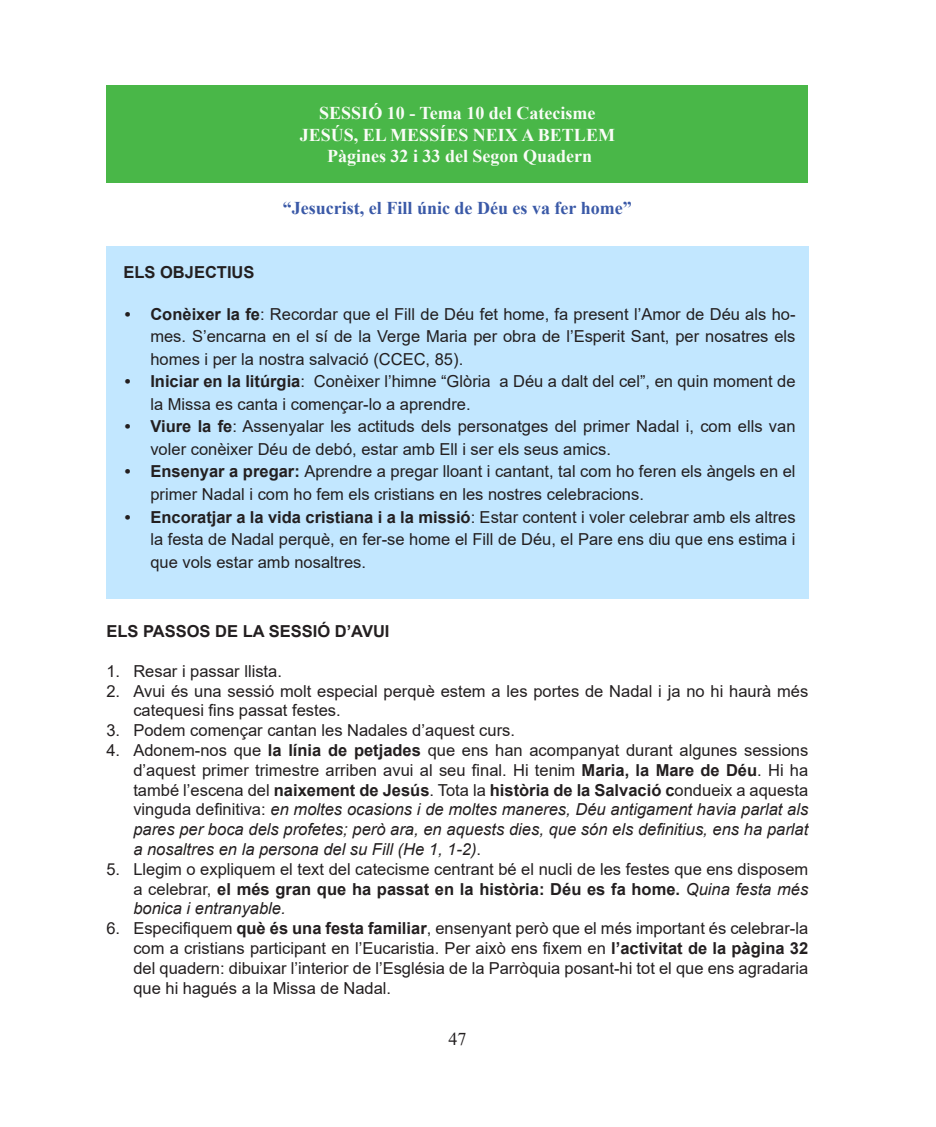
<style>
.page{position:relative;width:936px;height:1127px;background:#fff}
.page>*{position:absolute;margin:0;border:0;box-sizing:border-box;transform-origin:0 0}
.Título{font:700 18px "Times New Roman";color:#f9fcf6}
.t1{font:700 18px "Times New Roman";color:#3a59a7}
.t2{font:18px "Times New Roman";color:#231f20}
.t3{font:16.5px/22.5px "Arial";color:#231f20;text-align:justify}
.t4{font:italic 16.5px/19.8px "Arial";color:#231f20;text-align:justify}
.t5{font:700 16.5px "Arial";color:#231f20}
.s1{font-weight:700}
.s2{font-style:normal}
.s3{font-weight:700;font-style:normal}
.s4{font-style:italic}
</style>
<div class="page">
<div style="left:106px;top:85px;width:702px;height:98px;background:#49b748"></div>
<div style="left:106px;top:246px;width:702px;height:353px;background:#c2e7ff"></div>
<p class="Título" style="left:319px;top:100px;width:278px">SESSIÓ 10 - Tema 10 del Catecisme</p>
<p class="Título" style="left:300px;top:122px;width:317px">JESÚS, EL MESSÍES NEIX A BETLEM</p>
<p class="Título" style="left:327px;top:143px;width:267px">Pàgines 32 i 33 del Segon Quadern</p>
<p class="t1" style="left:283px;top:195px;width:350px">“Jesucrist, el Fill únic de Déu es va fer home”</p>
<p class="t5" style="left:123px;top:260px;width:133px">ELS OBJECTIUS</p>
<p class="t3" style="left:150px;top:303px;width:646px;text-indent:-26px"><span class="s1">• Conèixer la fe</span>: Recordar que el Fill de Déu fet home, fa present l’Amor de Déu als ho&shy;mes. S’encarna en el sí de la Verge Maria per obra de l’Esperit Sant, per nosatres els homes i per la nostra salvació (CCEC, 85).</p>
<p class="t3" style="left:150px;top:370px;width:646px;text-indent:-26px"><span class="s1">• Iniciar en la litúrgia</span>: Conèixer l’himne “Glòria a Déu a dalt del cel”, en quin moment de la Missa es canta i començar-lo a aprendre.</p>
<p class="t3" style="left:150px;top:415px;width:646px;text-indent:-26px"><span class="s1">• Viure la fe</span>: Assenyalar les actituds dels personatges del primer Nadal i, com ells van voler conèixer Déu de debó, estar amb Ell i ser els seus amics.</p>
<p class="t3" style="left:150px;top:460px;width:646px;text-indent:-26px"><span class="s1">• Ensenyar a pregar:</span> Aprendre a pregar lloant i cantant, tal com ho feren els àngels en el primer Nadal i com ho fem els cristians en les nostres celebracions.</p>
<p class="t3" style="left:150px;top:505px;width:646px;text-indent:-26px"><span class="s1">• Encoratjar a la vida cristiana i a la missió</span>: Estar content i voler celebrar amb els altres la festa de Nadal perquè, en fer-se home el Fill de Déu, el Pare ens diu que ens estima i que vols estar amb nosaltres.</p>
<p class="t5" style="left:106px;top:620px;width:284px">ELS PASSOS DE LA SESSIÓ D’AVUI</p>
<p class="t3" style="left:106px;top:660px;width:177px">1. Resar i passar llista.</p>
<p class="t3" style="left:133px;top:681px;width:676px;line-height:19.8px;text-indent:-27px">2. Avui és una sessió molt especial perquè estem a les portes de Nadal i ja no hi haurà més catequesi fins passat festes.</p>
<p class="t3" style="left:106px;top:719px;width:410px">3. Podem començar cantan les Nadales d’aquest curs.</p>
<p class="t4" style="left:133px;top:740px;width:676px;text-indent:-27px"><span class="s2">4. Adonem-nos que</span> <span class="s3">la línia de petjades</span> <span class="s2">que ens han acompanyat durant algunes sessions d’aquest primer trimestre arriben avui al seu final. Hi tenim</span> <span class="s3">Maria, la Mare de Déu</span><span class="s2">. Hi ha també l’escena del</span> <span class="s3">naixement de Jesús</span><span class="s2">. Tota la</span> <span class="s3">història de la Salvació c</span><span class="s2">ondueix a aquesta vinguda definitiva:</span> en moltes ocasions i de moltes maneres, Déu antigament havia parlat als pares per boca dels profetes; però ara, en aquests dies, que són els definitius, ens ha parlat a nosaltres en la persona del su Fill (He 1, 1-2)<span class="s2">.</span></p>
<p class="t3" style="left:133px;top:859px;width:676px;line-height:19.8px;text-indent:-27px">5. Llegim o expliquem el text del catecisme centrant bé el nucli de les festes que ens disposem a celebrar, <span class="s1">el més gran que ha passat en la història: Déu es fa home.</span> <span class="s4">Quina festa més bonica i entranyable.</span></p>
<p class="t3" style="left:133px;top:918px;width:676px;line-height:19.8px;text-indent:-27px">6. Especifiquem <span class="s1">què és una festa familiar</span>, ensenyant però que el més important és celebrar-la com a cristians participant en l’Eucaristia. Per això ens fixem en <span class="s1">l’activitat de la pàgina 32 </span>del quadern: dibuixar l’interior de l’Església de la Parròquia posant-hi tot el que ens agradaria que hi hagués a la Missa de Nadal.</p>
<p class="t2" style="left:448px;top:1026px;width:19px">47</p>
</div>
